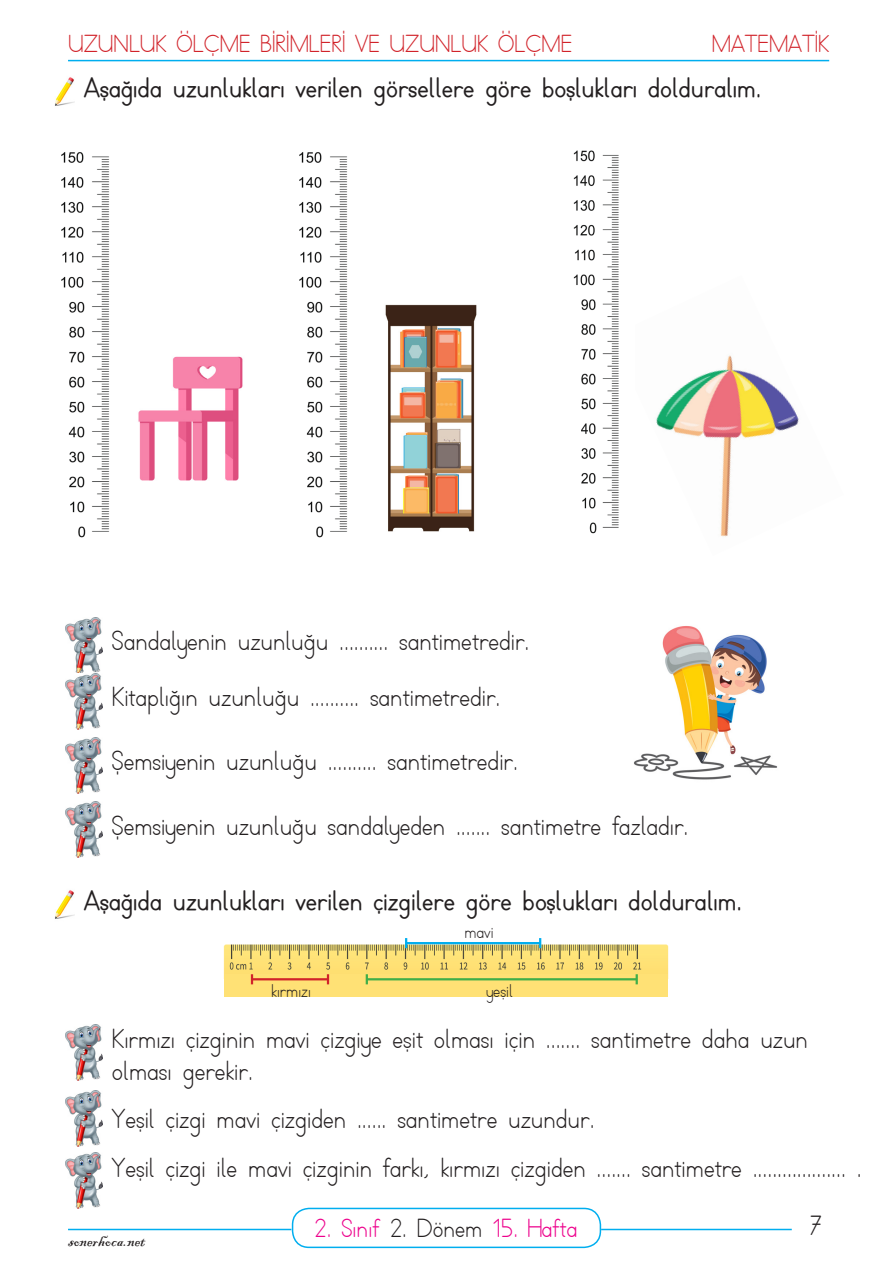
<style>
.page{position:relative;width:893px;height:1263px;background:#fff}
.page>*{position:absolute;margin:0;border:0;box-sizing:border-box;transform-origin:0 0}
.t1{font:27px/32.4px "TTKB Dik Temel Abece";color:#231f20}
.t2{font:700 27px "TTKB Dik Temel Abece";color:#231f20}
.t3{font:25.5px "TTKB Dik Temel Abece";color:#ed028c}
.t4{font:24px "TTKB Dik Temel Abece";color:#d1232a}
.t5{font:18px "TTKB Dik Temel Abece";color:#231f20}
.t6{font:18px "Blackadder ITC";color:#231f20}
.s1{color:#231f20}
</style>
<div class="page">
<hr style="left:68px;top:1229px;width:223px;height:1px;background:#00aeef">
<div style="left:292px;top:1208px;width:309px;height:40px;border:2px solid #00aeef;border-radius:17px"></div>
<hr style="left:601px;top:1229px;width:191px;height:1px;background:#00aeef">
<hr style="left:68px;top:60px;width:761px;height:1px;background:#00aeef">
<img style="left:55px;top:77px;width:19px;height:29px">
<img style="left:55px;top:890px;width:19px;height:29px">
<img style="left:138px;top:356px;width:105px;height:125px">
<img style="left:61px;top:152px;width:49px;height:386px">
<img style="left:385px;top:304px;width:92px;height:228px">
<img style="left:299px;top:152px;width:49px;height:386px">
<img style="left:656px;top:355px;width:143px;height:182px">
<img style="left:573px;top:150px;width:46px;height:384px">
<img style="left:65px;top:617px;width:37px;height:113px">
<img style="left:65px;top:738px;width:37px;height:56px">
<img style="left:65px;top:802px;width:37px;height:56px">
<img style="left:65px;top:1024px;width:37px;height:56px">
<img style="left:65px;top:1091px;width:37px;height:56px">
<img style="left:65px;top:1153px;width:37px;height:56px">
<img style="left:634px;top:626px;width:143px;height:154px">
<img style="left:223px;top:943px;width:446px;height:35px">
<div style="left:224px;top:974px;width:444px;height:23px;background:#ffe175"></div>
<hr style="left:406px;top:942px;width:134px;height:2px;background:#00aeef">
<svg style="left:405px;top:938px;width:2px;height:10px"></svg>
<svg style="left:539px;top:938px;width:2px;height:10px"></svg>
<hr style="left:252px;top:978px;width:76px;height:2px;background:#d1232a">
<svg style="left:251px;top:974px;width:2px;height:10px"></svg>
<svg style="left:327px;top:974px;width:2px;height:10px"></svg>
<hr style="left:367px;top:978px;width:270px;height:2px;background:#40ae49">
<svg style="left:366px;top:974px;width:2px;height:10px"></svg>
<svg style="left:636px;top:974px;width:2px;height:10px"></svg>
<p class="t4" style="left:68px;top:30px;width:506px">UZUNLUK ÖLÇME BIRIMLERI VE UZUNLUK ÖLÇME</p>
<p class="t4" style="left:712px;top:30px;width:119px">MATEMATİK</p>
<p class="t2" style="left:84px;top:71px;width:679px">Aşağıda uzunlukları verilen görsellere göre boşlukları dolduralım.</p>
<p class="t1" style="left:112px;top:625px;width:419px">Sandalyenin uzunluğu .......... santimetredir.</p>
<p class="t1" style="left:112px;top:682px;width:390px">Kitaplığın uzunluğu .......... santimetredir.</p>
<p class="t1" style="left:112px;top:746px;width:408px">Şemsiyenin uzunluğu .......... santimetredir.</p>
<p class="t1" style="left:112px;top:810px;width:578px">Şemsiyenin uzunluğu sandalyeden ....... santimetre fazladır.</p>
<p class="t2" style="left:84px;top:884px;width:659px">Aşağıda uzunlukları verilen çizgilere göre boşlukları dolduralım.</p>
<p class="t5" style="left:464px;top:921px;width:31px">mavi</p>
<p class="t5" style="left:271px;top:980px;width:41px">kırmızı</p>
<p class="t5" style="left:486px;top:980px;width:28px">yeşil</p>
<p class="t1" style="left:112px;top:1023px;width:698px">Kırmızı çizginin mavi çizgiye eşit olması için ....... santimetre daha uzun olması gerekir.</p>
<p class="t1" style="left:112px;top:1103px;width:484px">Yeşil çizgi mavi çizgiden ...... santimetre uzundur.</p>
<p class="t1" style="left:112px;top:1152px;width:751px">Yeşil çizgi ile mavi çizginin farkı, kırmızı çizgiden ....... santimetre ................... .</p>
<p class="t6" style="left:68px;top:1229px;width:79px">sonerhoca.net</p>
<p class="t3" style="left:315px;top:1212px;width:265px">2. Sınıf <span class="s1">2. Dönem</span> 15. Hafta</p>
<p class="t1" style="left:810px;top:1210px;width:13px">7</p>
</div>
